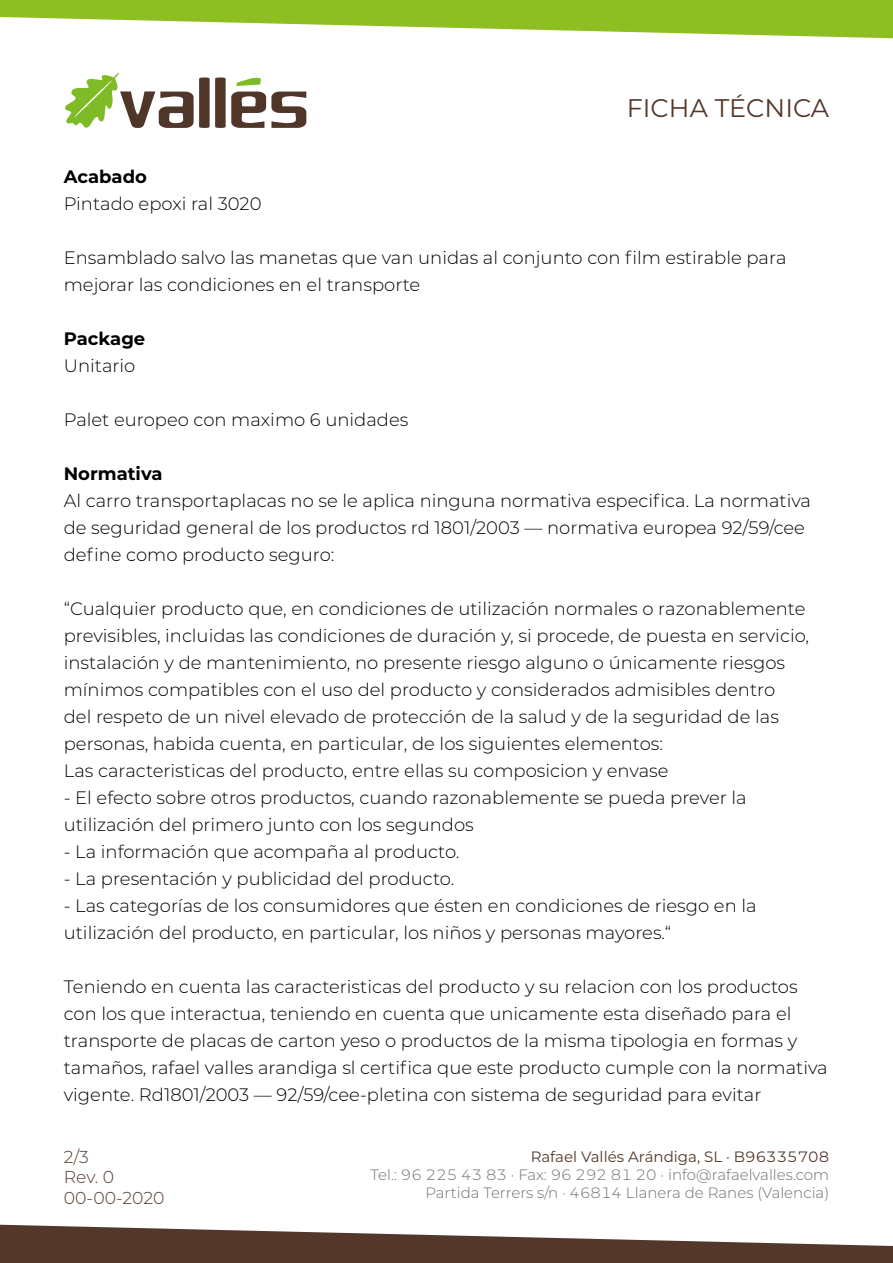
<style>
.page{position:relative;width:893px;height:1263px;background:#fff}
.page>*{position:absolute;margin:0;border:0;box-sizing:border-box;transform-origin:0 0}
.t1{font:25.5px "Montserrat";color:#53372a}
.t2{font:300 18px/27px "Montserrat";color:#000}
.t3{font:700 18px "Montserrat";color:#000}
.t4{font:300 17.25px/20.7px "Montserrat";color:#53372a}
.t5{font:300 15px/18px "Montserrat";color:#706f6f;text-align:right}
.t6{font:15px "Montserrat";color:#53372a}
</style>
<div class="page">
<svg style="left:65px;top:72px;width:241px;height:56px"></svg>
<svg style="left:0;top:0;width:893px;height:38px"></svg>
<svg style="left:0;top:1225px;width:893px;height:38px"></svg>
<h1 class="t1" style="left:627px;top:90px;width:204px">FICHA TÉCNICA</h1>
<p class="t3" style="left:64px;top:164px;width:85px">Acabado</p>
<p class="t2" style="left:64px;top:190px;width:199px">Pintado epoxi ral 3020</p>
<p class="t2" style="left:64px;top:244px;width:724px">Ensamblado salvo las manetas que van unidas al conjunto con film estirable para mejorar las condiciones en el transporte</p>
<p class="t3" style="left:64px;top:326px;width:83px">Package</p>
<p class="t2" style="left:64px;top:352px;width:73px">Unitario</p>
<p class="t2" style="left:64px;top:406px;width:346px">Palet europeo con maximo 6 unidades</p>
<p class="t3" style="left:64px;top:461px;width:100px">Normativa</p>
<p class="t2" style="left:64px;top:487px;width:749px">Al carro transportaplacas no se le aplica ninguna normativa especifica. La normativa de seguridad general de los productos rd 1801/2003 — normativa europea 92/59/cee define como producto seguro:</p>
<p class="t2" style="left:64px;top:595px;width:747px">“Cualquier producto que, en condiciones de utilización normales o razonablemente previsibles, incluidas las condiciones de duración y, si procede, de puesta en servicio, instalación y de mantenimiento, no presente riesgo alguno o únicamente riesgos mínimos compatibles con el uso del producto y considerados admisibles dentro<br>del respeto de un nivel elevado de protección de la salud y de la seguridad de las personas, habida cuenta, en particular, de los siguientes elementos:</p>
<p class="t2" style="left:64px;top:757px;width:606px">Las caracteristicas del producto, entre ellas su composicion y envase</p>
<p class="t2" style="left:64px;top:784px;width:684px">- El efecto sobre otros productos, cuando razonablemente se pueda prever la utilización del primero junto con los segundos</p>
<p class="t2" style="left:64px;top:838px;width:397px">- La información que acompaña al producto.</p>
<p class="t2" style="left:64px;top:865px;width:392px">- La presentación y publicidad del producto.</p>
<p class="t2" style="left:64px;top:892px;width:694px">- Las categorías de los consumidores que ésten en condiciones de riesgo en la utilización del producto, en particular, los niños y personas mayores.“</p>
<p class="t2" style="left:64px;top:973px;width:765px">Teniendo en cuenta las caracteristicas del producto y su relacion con los productos con los que interactua, teniendo en cuenta que unicamente esta diseñado para el transporte de placas de carton yeso o productos de la misma tipologia en formas y tamaños, rafael valles arandiga sl certifica que este producto cumple con la normativa vigente. Rd1801/2003 — 92/59/cee-pletina con sistema de seguridad para evitar</p>
<p class="t4" style="left:64px;top:1146px;width:102px">2/3<br>Rev. 0<br>00-00-2020</p>
<p class="t6" style="left:531px;top:1146px;width:300px">Rafael Vallés Arándiga, SL · B96335708</p>
<p class="t5" style="left:371px;top:1165px;width:460px">Tel.: 96 225 43 83 · Fax: 96 292 81 20 · info@rafaelvalles.com<br>Partida Terrers s/n · 46814 Llanera de Ranes (Valencia)</p>
</div>
